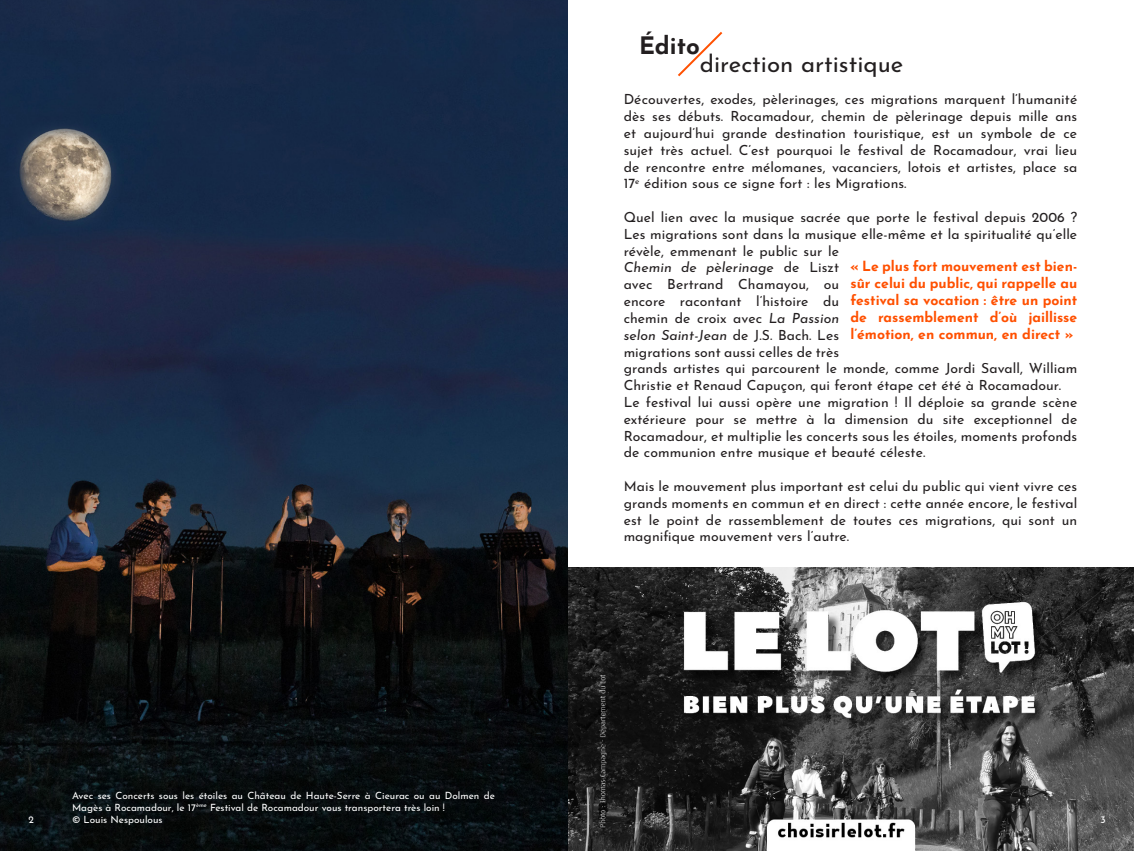
<style>
.page{position:relative;width:1134px;height:851px;background:#fff}
.page>*{position:absolute;margin:0;border:0;box-sizing:border-box;transform-origin:0 0}
.t1{font:24px "Josefin Sans";color:#231f20}
.t2{font:700 24px "Josefin Sans";color:#231f20}
.t3{font:14px/16.8px "Josefin Sans";letter-spacing:.005em;color:#231f20;text-align:justify}
.t4{font:700 14px/16.8px "Josefin Sans";color:#ff5000;text-align:justify}
.t5{font:10px/12px "Josefin Sans";color:#fff}
.s1{color:#231f20}
.s2{font-style:italic}
</style>
<div class="page">
<img style="left:567px;top:567px;width:567px;height:283px">
<img style="left:0;top:0;width:567px;height:850px">
<svg style="left:678px;top:32px;width:45px;height:45px"></svg>
<p class="t5" style="left:28px;top:811px;width:12px">2<span class="s1">2</span></p>
<p class="t5" style="left:72px;top:787px;width:424px">Avec ses Concerts sous les étoiles au Château de Haute-Serre à Cieurac ou au Dolmen de<br>Magès à Rocamadour, le 17<sup>ème</sup> Festival de Rocamadour vous transportera très loin !</p>
<p class="t5" style="left:72px;top:811px;width:92px">© Louis Nespoulous</p>
<p class="t2" style="left:639px;top:24px;width:62px">Édito</p>
<p class="t1" style="left:700px;top:43px;width:205px">direction artistique</p>
<p class="t3" style="left:624px;top:89px;width:455px">Découvertes, exodes, pèlerinages, ces migrations marquent l’humanité dès ses débuts. Rocamadour, chemin de pèlerinage depuis mille ans et aujourd’hui grande destination touristique, est un symbole de ce sujet très actuel. C’est pourquoi le festival de Rocamadour, vrai lieu de rencontre entre mélomanes, vacanciers, lotois et artistes, place sa 17<sup>e</sup> édition sous ce signe fort : les Migrations.</p>
<p class="t3" style="left:624px;top:207px;width:455px">Quel lien avec la musique sacrée que porte le festival depuis 2006 ?</p>
<p class="t3" style="left:624px;top:224px;width:455px;text-align:left">Les migrations sont dans la musique elle-même et la spiritualité qu’elle révèle, emmenant le public sur le<br><span class="s2">Chemin de pèlerinage</span> de Liszt<br>avec Bertrand Chamayou, ou<br>encore racontant l’histoire du<br>chemin de croix avec <span class="s2">La Passion<br>selon Saint-Jean</span> de J.S. Bach. Les<br>migrations sont aussi celles de très<br>grands artistes qui parcourent le monde, comme Jordi Savall, William Christie et Renaud Capuçon, qui feront étape cet été à Rocamadour.</p>
<p class="t3" style="left:624px;top:392px;width:455px">Le festival lui aussi opère une migration ! Il déploie sa grande scène extérieure pour se mettre à la dimension du site exceptionnel de Rocamadour, et multiplie les concerts sous les étoiles, moments profonds de communion entre musique et beauté céleste.</p>
<p class="t3" style="left:624px;top:476px;width:455px">Mais le mouvement plus important est celui du public qui vient vivre ces grands moments en commun et en direct : cette année encore, le festival est le point de rassemblement de toutes ces migrations, qui sont un magnifique mouvement vers l’autre.</p>
<p class="t4" style="left:850px;top:256px;width:228px">« Le plus fort mouvement est bien&shy;sûr celui du public, qui rappelle au festival sa vocation : être un point de rassemblement d’où jaillisse l’émotion, en commun, en direct »</p>
<p class="t5" style="left:1100px;top:811px;width:7px">3</p>
</div>
